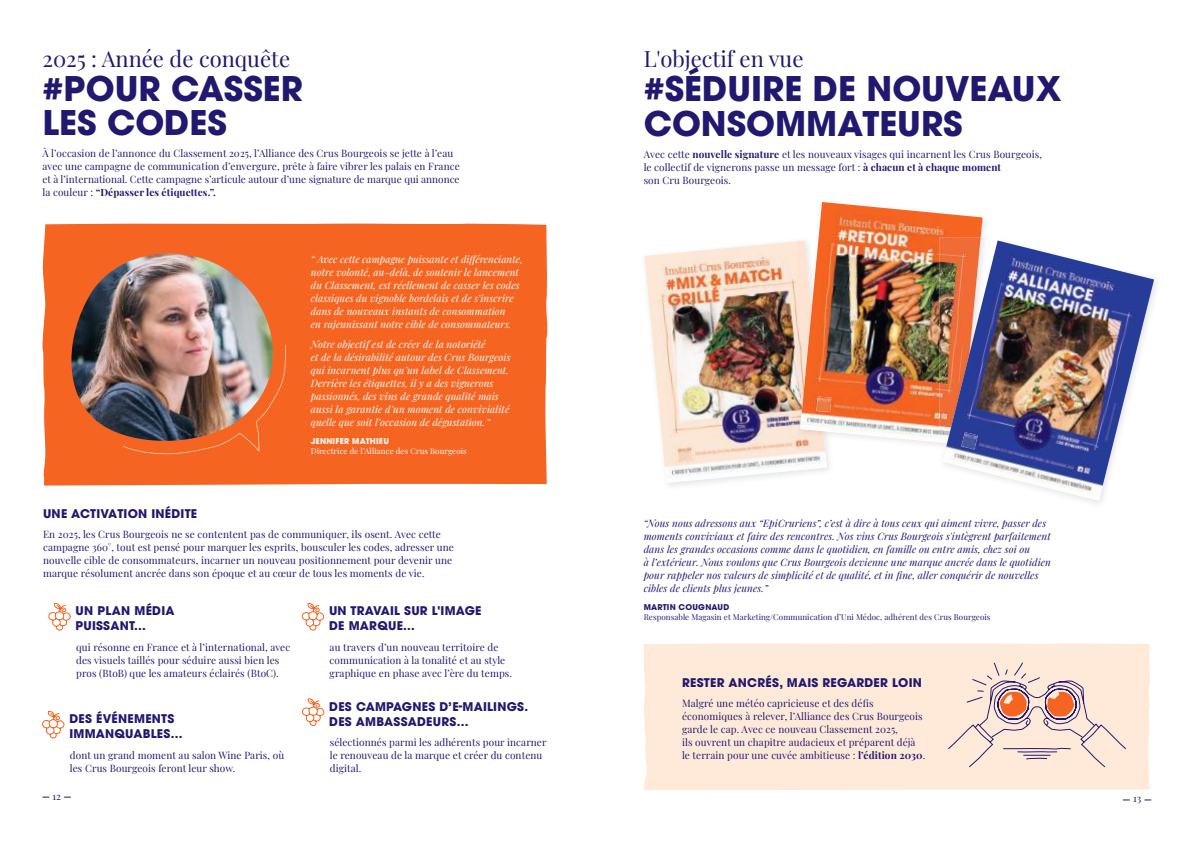
<style>
.page{position:relative;width:1191px;height:842px;background:#fff}
.page>*{position:absolute;margin:0;border:0;box-sizing:border-box;transform-origin:0 0}
.t1{font:700 34px/34px "ITC Avant Garde Pro";color:#21186f}
.t2{font:22px "Playfair Display";color:#21186f}
.t3{font:700 12px/15px "ITC Avant Garde Pro";letter-spacing:.02em;color:#21186f}
.t4{font:10px/13px "Playfair Display";letter-spacing:.01em;color:#21186f}
.t5{font:italic 10px/13px "Playfair Display";letter-spacing:.01em;color:#fff}
.t6{font:italic 10px/13px "Playfair Display";letter-spacing:.01em;color:#21186f}
.t7{font:8px "Playfair Display";letter-spacing:.01em;color:#21186f}
.t8{font:8px "Playfair Display";letter-spacing:.01em;color:#fff}
.t9{font:700 8px "ITC Avant Garde Pro";letter-spacing:.025em;color:#fff}
.t10{font:700 8px "ITC Avant Garde Pro";letter-spacing:.025em;color:#21186f}
.s1{font-weight:700}
</style>
<div class="page">
<div style="left:42px;top:223px;width:506px;height:263px;background:#f56521"></div>
<img style="left:71px;top:253px;width:202px;height:193px">
<img style="left:123px;top:345px;width:163px;height:109px">
<img style="left:644px;top:241px;width:182px;height:242px">
<img style="left:677px;top:447px;width:15px;height:15px">
<img style="left:982px;top:217px;width:3px;height:13px">
<img style="left:797px;top:241px;width:28px;height:210px">
<img style="left:800px;top:202px;width:182px;height:240px">
<img style="left:816px;top:396px;width:15px;height:16px">
<img style="left:1154px;top:280px;width:3px;height:16px">
<img style="left:1088px;top:501px;width:9px;height:3px">
<img style="left:939px;top:237px;width:41px;height:205px">
<img style="left:942px;top:240px;width:212px;height:261px">
<img style="left:961px;top:432px;width:16px;height:17px">
<div style="left:643px;top:643px;width:507px;height:147px;background:#ffeada"></div>
<svg style="left:947px;top:662px;width:179px;height:106px;background:#edd3c8"></svg>
<svg style="left:48px;top:603px;width:23px;height:28px"></svg>
<svg style="left:302px;top:603px;width:22px;height:28px"></svg>
<svg style="left:302px;top:698px;width:22px;height:28px"></svg>
<svg style="left:42px;top:711px;width:23px;height:28px"></svg>
<h2 class="t2" style="left:43px;top:41px;width:249px">2025 : Année de conquête</h2>
<h1 class="t1" style="left:43px;top:71px;width:262px">#POUR CASSER<br>LES CODES</h1>
<p class="t4" style="left:43px;top:145px;width:419px">À l’occasion de l’annonce du Classement 2025, l’Alliance des Crus Bourgeois se jette à l’eau avec une campagne de communication d’envergure, prête à faire vibrer les palais en France et à l’international. Cette campagne s’articule autour d’une signature de marque qui annonce la couleur : <span class="s1">“Dépasser les étiquettes.”.</span></p>
<p class="t5" style="left:311px;top:252px;width:213px">“ Avec cette campagne puissante et différenciante, notre volonté, au-delà, de soutenir le lancement du Classement, est réellement de casser les codes classiques du vignoble bordelais et de s’inscrire dans de nouveaux instants de consommation<br>en rajeunissant notre cible de consommateurs.</p>
<p class="t5" style="left:311px;top:337px;width:201px">Notre objectif est de créer de la notoriété<br>et de la désirabilité autour des Crus Bourgeois qui incarnent plus qu’un label de Classement.<br>Derrière les étiquettes, il y a des vignerons passionnés, des vins de grande qualité mais aussi la garantie d’un moment de convivialité quelle que soit l’occasion de dégustation. ”</p>
<p class="t9" style="left:311px;top:435px;width:80px">JENNIFER MATHIEU</p>
<p class="t8" style="left:311px;top:444px;width:158px">Directrice de l’Alliance des Crus Bourgeois</p>
<p class="t3" style="left:43px;top:506px;width:156px">UNE ACTIVATION INÉDITE</p>
<p class="t4" style="left:43px;top:527px;width:412px">En 2025, les Crus Bourgeois ne se contentent pas de communiquer, ils osent. Avec cette campagne 360°, tout est pensé pour marquer les esprits, bousculer les codes, adresser une nouvelle cible de consommateurs, incarner un nouveau positionnement pour devenir une marque résolument ancrée dans son époque et au cœur de tous les moments de vie.</p>
<p class="t3" style="left:76px;top:603px;width:101px">UN PLAN MÉDIA<br>PUISSANT...</p>
<p class="t3" style="left:329px;top:603px;width:154px">UN TRAVAIL SUR L'IMAGE<br>DE MARQUE...</p>
<p class="t4" style="left:76px;top:640px;width:216px">qui résonne en France et à l’international, avec des visuels taillés pour séduire aussi bien les pros (BtoB) que les amateurs éclairés (BtoC).</p>
<p class="t4" style="left:330px;top:640px;width:184px">au travers d’un nouveau territoire de communication à la tonalité et au style graphique en phase avec l’ère du temps.</p>
<p class="t4" style="left:52px;top:788px;width:10px">12</p>
<p class="t3" style="left:69px;top:711px;width:115px">DES ÉVÉNEMENTS<br>IMMANQUABLES...</p>
<p class="t4" style="left:70px;top:747px;width:216px">dont un grand moment au salon Wine Paris, où les Crus Bourgeois feront leur show.</p>
<p class="t3" style="left:329px;top:699px;width:201px">DES CAMPAGNES D’E-MAILINGS.<br>DES AMBASSADEURS...</p>
<p class="t4" style="left:330px;top:735px;width:218px">sélectionnés parmi les adhérents pour incarner le renouveau de la marque et créer du contenu digital.</p>
<h2 class="t2" style="left:643px;top:41px;width:161px">L'objectif en vue</h2>
<h1 class="t1" style="left:643px;top:70px;width:419px;line-height:35px">#SÉDUIRE DE NOUVEAUX<br>CONSOMMATEURS</h1>
<p class="t4" style="left:643px;top:146px;width:400px">Avec cette <span class="s1">nouvelle signature</span> et les nouveaux visages qui incarnent les Crus Bourgeois, le collectif de vignerons passe un message fort : <span class="s1">à chacun et à chaque moment<br></span>son Cru Bourgeois.</p>
<p class="t6" style="left:643px;top:516px;width:409px">“Nous nous adressons aux “EpiCruriens”, c’est à dire à tous ceux qui aiment vivre, passer des moments conviviaux et faire des rencontres. Nos vins Crus Bourgeois s'intègrent parfaitement dans les grandes occasions comme dans le quotidien, en famille ou entre amis, chez soi ou<br>à l’extérieur. Nous voulons que Crus Bourgeois devienne une marque ancrée dans le quotidien pour rappeler nos valeurs de simplicité et de qualité, et in fine, aller conquérir de nouvelles cibles de clients plus jeunes.”</p>
<p class="t10" style="left:643px;top:601px;width:87px">MARTIN COUGNAUD</p>
<p class="t7" style="left:643px;top:610px;width:348px">Responsable Magasin et Marketing/Communication d’Uni Médoc, adhérent des Crus Bourgeois</p>
<p class="t3" style="left:682px;top:675px;width:241px">RESTER ANCRÉS, MAIS REGARDER LOIN</p>
<p class="t4" style="left:682px;top:696px;width:245px">Malgré une météo capricieuse et des défis économiques à relever, l’Alliance des Crus Bourgeois garde le cap. Avec ce nouveau Classement 2025,<br>ils ouvrent un chapitre audacieux et préparent déjà le terrain pour une cuvée ambitieuse : <span class="s1">l’édition 2030</span>.</p>
<p class="t4" style="left:1133px;top:791px;width:10px">13</p>
</div>
